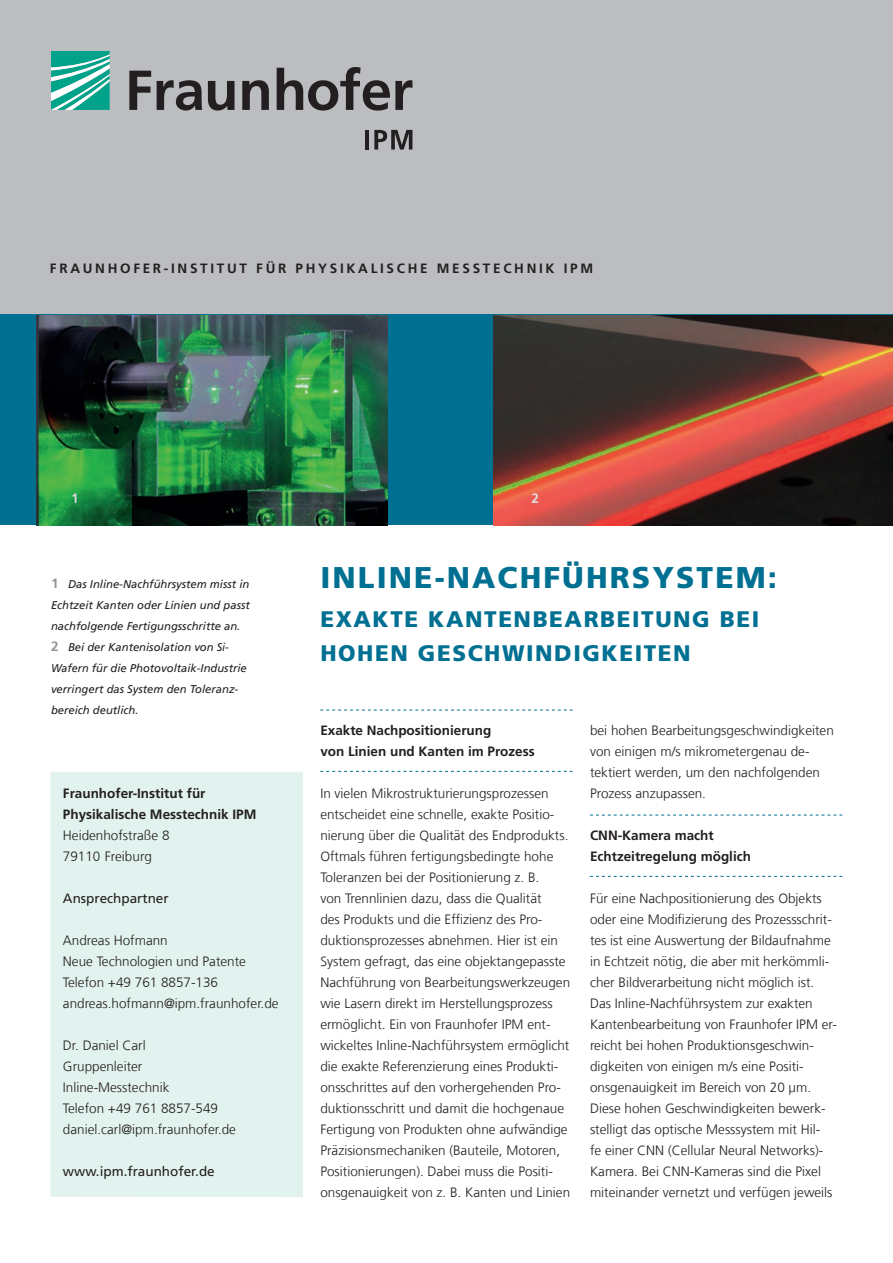
<style>
.page{position:relative;width:893px;height:1263px;background:#fff}
.page>*{position:absolute;margin:0;border:0;box-sizing:border-box;transform-origin:0 0}
.t1{font:900 30px "Frutiger LT Com";letter-spacing:.07em;color:#007092}
.t2{font:900 22.5px/34.5px "Frutiger LT Com";letter-spacing:.07em;color:#007092}
.t3{font:300 13.5px/21px "Frutiger LT Com";color:#231f20}
.t4{font:700 13.5px/21px "Frutiger LT Com";color:#231f20}
.t5{font:13.5px "Frutiger LT Com";color:#231f20}
.t6{font:700 13.5px "Frutiger LT Com";letter-spacing:.2em;color:#231f20}
.t7{font:700 13.5px "Frutiger LT Com";color:#d4d5d7}
.t8{font:700 13.5px "Frutiger LT Com";color:#dddfe0}
.t9{font:italic 11.25px/21px "Frutiger LT Com";color:#231f20}
.s1{font-weight:700;font-style:normal;font-size:13.5px;color:#939598}
</style>
<div class="page">
<div style="left:0;top:0;width:893px;height:315px;background:#bcbdc0"></div>
<div style="left:0;top:315px;width:893px;height:210px;background:#007092"></div>
<img style="left:36px;top:315px;width:352px;height:210px">
<img style="left:493px;top:315px;width:400px;height:210px">
<svg style="left:320px;top:710px;width:253px;height:1px"></svg>
<svg style="left:320px;top:771px;width:253px;height:1px"></svg>
<svg style="left:590px;top:815px;width:252px;height:1px"></svg>
<svg style="left:590px;top:876px;width:252px;height:1px"></svg>
<div style="left:51px;top:772px;width:252px;height:425px;background:#e2f2ef"></div>
<svg style="left:51px;top:51px;width:59px;height:59px;background:#4bbcab"></svg>
<svg style="left:129px;top:67px;width:283px;height:44px"></svg>
<hr style="left:365px;top:130px;width:4px;height:20px;background:#231f20">
<svg style="left:374px;top:130px;width:38px;height:20px"></svg>
<p class="t6" style="left:50px;top:260px;width:291px">FRAUNHOFER-INSTITUT FÜR Ph ysikalische</p>
<p class="t4" style="left:437px;top:258px;width:27px">Messtechnik</p>
<p class="t4" style="left:564px;top:258px;width:31px">IPM</p>
<p class="t7" style="left:71px;top:491px;width:9px">1</p>
<p class="t8" style="left:531px;top:491px;width:9px">2</p>
<p class="t9" style="left:51px;top:574px;width:200px"><span class="s1">1</span> Das Inline-Nachführsystem misst in Echtzeit Kanten oder Linien und passt nachfolgende Fertigungsschritte an.<br><span class="s1">2</span> Bei der Kantenisolation von Si-Wafern für die Photovoltaik-Industrie verringert das System den Toleranz&shy;bereich deutlich.</p>
<p class="t4" style="left:63px;top:783px;width:195px">Fraunhofer-Institut für<br>Physikalische Messtechnik IPM</p>
<p class="t3" style="left:63px;top:825px;width:108px">Heidenhofstraße 8<br>79110 Freiburg</p>
<p class="t5" style="left:63px;top:890px;width:107px">Ansprechpartner</p>
<p class="t3" style="left:63px;top:930px;width:217px">Andreas Hofmann<br>Neue Technologien und Patente<br>Telefon +49 761 8857-136 andreas.hofmann@ipm.fraunhofer.de</p>
<p class="t3" style="left:63px;top:1035px;width:175px">Dr. Daniel Carl<br>Gruppenleiter<br>Inline-Messtechnik<br>Telefon +49 761 8857-549 daniel.carl@ipm.fraunhofer.de</p>
<p class="t5" style="left:63px;top:1163px;width:153px">www.ipm.fraunhofer.de</p>
<h1 class="t1" style="left:320px;top:559px;width:458px">INLINE-NACHFÜHRSYSTEM:</h1>
<h2 class="t2" style="left:320px;top:602px;width:437px">EXAKTE KANTENBEARBEITUNG BEI<br>HOHEN GESCHWINDIGKEITEN</h2>
<p class="t4" style="left:320px;top:720px;width:216px">Exakte Nachpositionierung<br>von Linien und Kanten im Prozess</p>
<p class="t3" style="left:320px;top:783px;width:251px">In vielen Mikrostrukturierungsprozessen entscheidet eine schnelle, exakte Positio&shy;nierung über die Qualität des Endprodukts.<br>Oftmals führen fertigungsbedingte hohe Toleranzen bei der Positionierung z. B.<br>von Trennlinien dazu, dass die Qualität<br>des Produkts und die Effizienz des Pro&shy;duktionsprozesses abnehmen. Hier ist ein System gefragt, das eine objektangepasste Nachführung von Bearbeitungswerkzeugen wie Lasern direkt im Herstellungsprozess ermöglicht. Ein von Fraunhofer IPM ent&shy;wickeltes Inline-Nachführsystem ermöglicht die exakte Referenzierung eines Produkti&shy;onsschrittes auf den vorhergehenden Pro&shy;duktionsschritt und damit die hochgenaue Fertigung von Produkten ohne aufwändige Präzisionsmechaniken (Bauteile, Motoren, Positionierungen). Dabei muss die Positi&shy;onsgenauigkeit von z. B. Kanten und Linien</p>
<p class="t3" style="left:590px;top:720px;width:245px">bei hohen Bearbeitungsgeschwindigkeiten von einigen m/s mikrometergenau de&shy;tektiert werden, um den nachfolgenden Prozess anzupassen.</p>
<p class="t4" style="left:590px;top:825px;width:163px">CNN-Kamera macht<br>Echtzeitregelung möglich</p>
<p class="t3" style="left:590px;top:888px;width:248px">Für eine Nachpositionierung des Objekts oder eine Modifizierung des Prozessschrit&shy;tes ist eine Auswertung der Bildaufnahme in Echtzeit nötig, die aber mit herkömmli&shy;cher Bildverarbeitung nicht möglich ist.<br>Das Inline-Nachführsystem zur exakten Kantenbearbeitung von Fraunhofer IPM er&shy;reicht bei hohen Produktionsgeschwin&shy;digkeiten von einigen m/s eine Positi&shy;onsgenauigkeit im Bereich von 20 µm.<br>Diese hohen Geschwindigkeiten bewerk&shy;stelligt das optische Messsystem mit Hil-<br>fe einer CNN (Cellular Neural Networks)- Kamera. Bei CNN-Kameras sind die Pixel miteinander vernetzt und verfügen jeweils</p>
</div>
